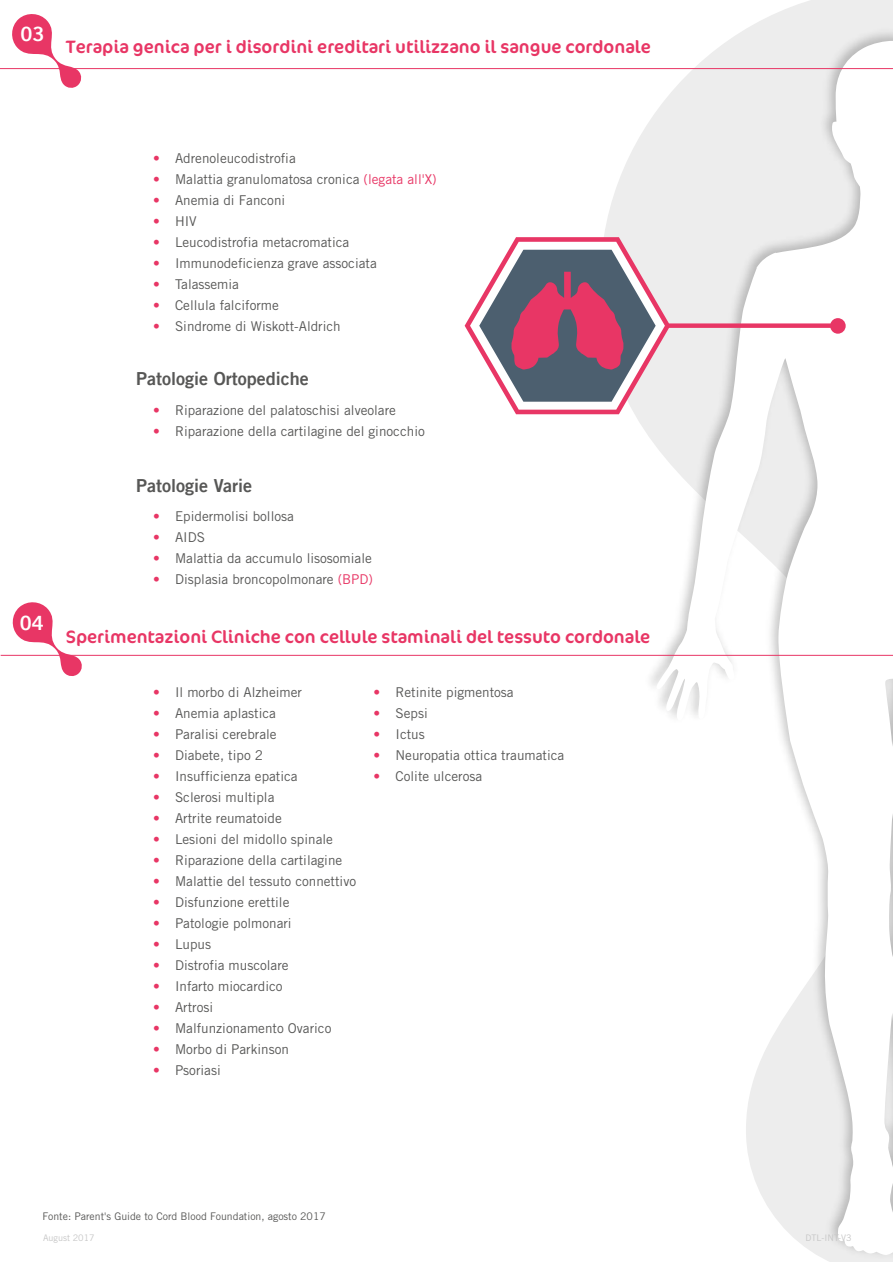
<style>
.page{position:relative;width:893px;height:1263px;background:#fff}
.page>*{position:absolute;margin:0;border:0;box-sizing:border-box;transform-origin:0 0}
.t1{font:19.65px "Trade Gothic LT Bold Two";color:#fff}
.t2{font:18px "Cocon";color:#e83665}
.t3{font:18px "Trade Gothic LT Bold Two";color:#575756}
.t4{font:13.5px "Trade Gothic LT";color:#575756}
.t5{font:10.5px "Trade Gothic LT";color:#575756}
.t6{font:9px "Trade Gothic LT";color:#c6c6c6}
.s1{color:#e83665}
</style>
<div class="page">
<svg style="left:600px;top:0;width:293px;height:655px"></svg>
<img style="left:639px;top:24px;width:254px;height:1238px">
<svg style="left:656px;top:41px;width:237px;height:1214px"></svg>
<svg style="left:465px;top:237px;width:381px;height:177px"></svg>
<svg style="left:467px;top:239px;width:201px;height:173px"></svg>
<hr style="left:1px;top:655px;width:892px;height:1px;background:#e83665">
<svg style="left:10px;top:14px;width:72px;height:74px"></svg>
<svg style="left:11px;top:602px;width:72px;height:74px"></svg>
<hr style="left:0;top:68px;width:893px;height:1px;background:#e83665">
<h1 class="t1" style="left:21px;top:22px;width:26px">03</h1>
<h2 class="t2" style="left:66px;top:36px;width:586px">Terapia genica per i disordini ereditari utilizzano il sangue cordonale</h2>
<h1 class="t1" style="left:20px;top:610px;width:26px">04</h1>
<p class="t4" style="left:153px;top:150px;width:144px"><span class="s1">•</span> Adrenoleucodistrofia</p>
<p class="t4" style="left:153px;top:171px;width:285px"><span class="s1">•</span> Malattia granulomatosa cronica <span class="s1">(legata all'X)</span></p>
<p class="t4" style="left:153px;top:192px;width:134px"><span class="s1">•</span> Anemia di Fanconi</p>
<p class="t4" style="left:153px;top:213px;width:45px"><span class="s1">•</span> HIV</p>
<p class="t4" style="left:153px;top:234px;width:198px"><span class="s1">•</span> Leucodistrofia metacromatica</p>
<p class="t4" style="left:153px;top:255px;width:225px"><span class="s1">•</span> Immunodeficienza grave associata</p>
<p class="t4" style="left:153px;top:276px;width:87px"><span class="s1">•</span> Talassemia</p>
<p class="t4" style="left:153px;top:297px;width:127px"><span class="s1">•</span> Cellula falciforme</p>
<p class="t4" style="left:153px;top:318px;width:189px"><span class="s1">•</span> Sindrome di Wiskott-Aldrich</p>
<h2 class="t3" style="left:136px;top:368px;width:174px">Patologie Ortopediche</h2>
<p class="t4" style="left:153px;top:402px;width:244px"><span class="s1">•</span> Riparazione del palatoschisi alveolare</p>
<p class="t4" style="left:153px;top:423px;width:273px"><span class="s1">•</span> Riparazione della cartilagine del ginocchio</p>
<h2 class="t3" style="left:136px;top:474px;width:117px">Patologie Varie</h2>
<p class="t4" style="left:153px;top:508px;width:142px"><span class="s1">•</span> Epidermolisi bollosa</p>
<p class="t4" style="left:153px;top:529px;width:53px"><span class="s1">•</span> AIDS</p>
<p class="t4" style="left:153px;top:550px;width:220px"><span class="s1">•</span> Malattia da accumulo lisosomiale</p>
<p class="t4" style="left:153px;top:571px;width:221px"><span class="s1">•</span> Displasia broncopolmonare <span class="s1">(BPD)</span></p>
<h2 class="t2" style="left:66px;top:626px;width:586px">Sperimentazioni Cliniche con cellule staminali del tessuto cordonale</h2>
<p class="t4" style="left:153px;top:683px;width:151px"><span class="s1">•</span> Il morbo di Alzheimer</p>
<p class="t4" style="left:153px;top:704px;width:124px"><span class="s1">•</span> Anemia aplastica</p>
<p class="t4" style="left:153px;top:725px;width:125px"><span class="s1">•</span> Paralisi cerebrale</p>
<p class="t4" style="left:153px;top:746px;width:112px"><span class="s1">•</span> Diabete, tipo 2</p>
<p class="t4" style="left:153px;top:767px;width:146px"><span class="s1">•</span> Insufficienza epatica</p>
<p class="t4" style="left:153px;top:788px;width:123px"><span class="s1">•</span> Sclerosi multipla</p>
<p class="t4" style="left:153px;top:809px;width:130px"><span class="s1">•</span> Artrite reumatoide</p>
<p class="t4" style="left:153px;top:830px;width:181px"><span class="s1">•</span> Lesioni del midollo spinale</p>
<p class="t4" style="left:153px;top:852px;width:191px"><span class="s1">•</span> Riparazione della cartilagine</p>
<p class="t4" style="left:153px;top:873px;width:205px"><span class="s1">•</span> Malattie del tessuto connettivo</p>
<p class="t4" style="left:153px;top:894px;width:138px"><span class="s1">•</span> Disfunzione erettile</p>
<p class="t4" style="left:153px;top:915px;width:140px"><span class="s1">•</span> Patologie polmonari</p>
<p class="t4" style="left:153px;top:936px;width:59px"><span class="s1">•</span> Lupus</p>
<p class="t4" style="left:153px;top:957px;width:137px"><span class="s1">•</span> Distrofia muscolare</p>
<p class="t4" style="left:153px;top:978px;width:131px"><span class="s1">•</span> Infarto miocardico</p>
<p class="t4" style="left:153px;top:999px;width:62px"><span class="s1">•</span> Artrosi</p>
<p class="t4" style="left:153px;top:1020px;width:180px"><span class="s1">•</span> Malfunzionamento Ovarico</p>
<p class="t4" style="left:153px;top:1041px;width:137px"><span class="s1">•</span> Morbo di Parkinson</p>
<p class="t4" style="left:153px;top:1062px;width:69px"><span class="s1">•</span> Psoriasi</p>
<p class="t4" style="left:374px;top:684px;width:142px"><span class="s1">•</span> Retinite pigmentosa</p>
<p class="t4" style="left:374px;top:705px;width:56px"><span class="s1">•</span> Sepsi</p>
<p class="t4" style="left:374px;top:726px;width:53px"><span class="s1">•</span> Ictus</p>
<p class="t4" style="left:374px;top:747px;width:192px"><span class="s1">•</span> Neuropatia ottica traumatica</p>
<p class="t4" style="left:374px;top:768px;width:110px"><span class="s1">•</span> Colite ulcerosa</p>
<p class="t5" style="left:42px;top:1210px;width:285px">Fonte: Parent's Guide to Cord Blood Foundation, agosto 2017</p>
<p class="t6" style="left:43px;top:1232px;width:53px">August 2017</p>
<p class="t6" style="left:806px;top:1232px;width:48px">DTL-INT-V3</p>
</div>
